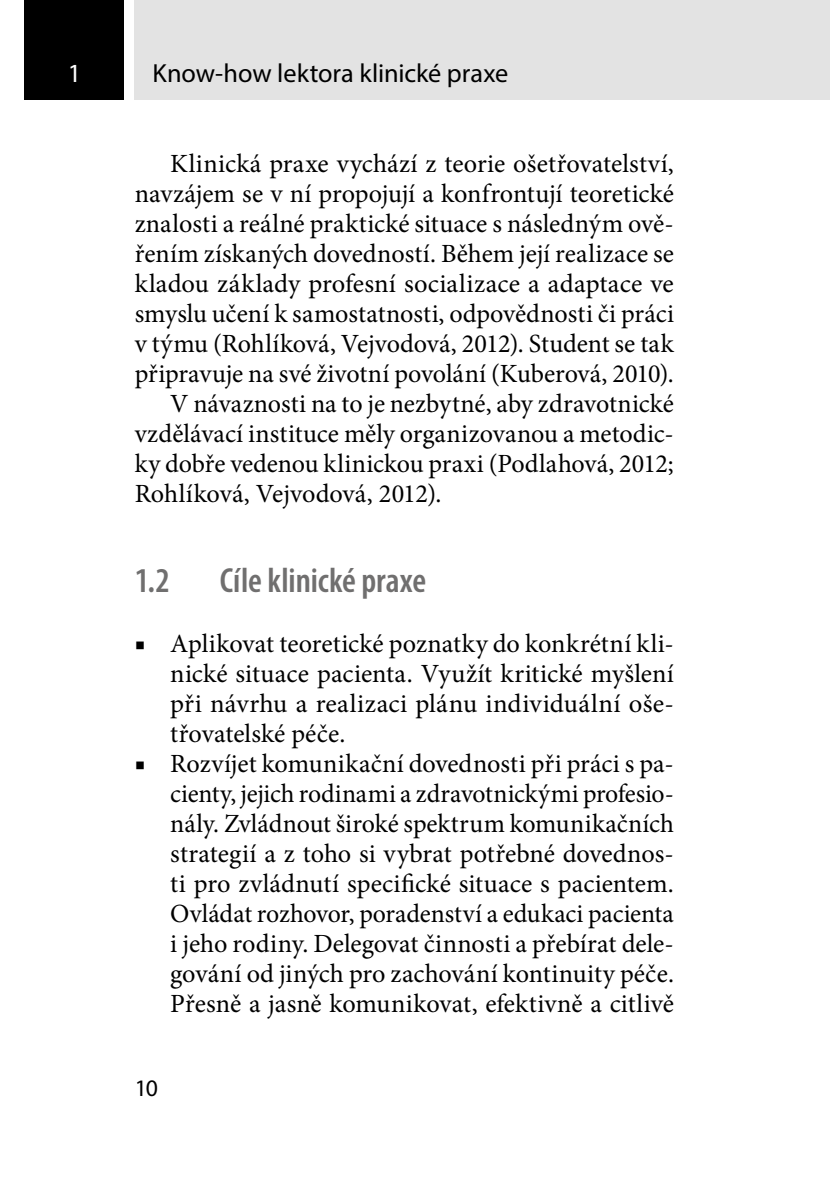
<style>
.page{position:relative;width:830px;height:1184px;background:#fff}
.page>*{position:absolute;margin:0;border:0;box-sizing:border-box;transform-origin:0 0}
._2_2_nadpis{font:600 condensed 35px "Myriad Pro";color:#706f6f}
.text{font:26.25px/30px "Minion Pro";color:#000;text-align:justify}
.t1{font:26.25px "Myriad Pro";color:#000}
.t2{font:26.25px "Myriad Pro";color:#fff}
.t3{font:23.75px "Myriad Pro";color:#000}
</style>
<div class="page">
<div style="left:135px;top:0;width:694px;height:99px;background:#e3e3e3"></div>
<div style="left:25px;top:0;width:99px;height:99px;background:#000"></div>
<p class="t2" style="left:68px;top:57px;width:15px">1</p>
<p class="t1" style="left:152px;top:57px;width:357px">Know-how lektora klinické praxe</p>
<p class="text" style="left:135px;top:148px;width:540px;text-indent:35px">Klinická praxe vychází z teorie ošetřovatelství, navzájem se v ní propojují a konfrontují teoretické znalosti a reálné praktické situace s následným ově&shy;řením získaných dovedností. Během její realizace se kladou základy profesní socializace a adaptace ve smyslu učení k samostatnosti, odpovědnosti či práci v týmu (Rohlíková, Vejvodová, 2012). Student se tak připravuje na své životní povolání (Kuberová, 2010).</p>
<p class="text" style="left:135px;top:388px;width:540px;text-indent:35px">V návaznosti na to je nezbytné, aby zdravotnické vzdělávací instituce měly organizovanou a metodic&shy;ky dobře vedenou klinickou praxi (Podlahová, 2012; Rohlíková, Vejvodová, 2012).</p>
<p class="_2_2_nadpis" style="left:135px;top:559px;width:36px">1.2</p>
<p class="_2_2_nadpis" style="left:220px;top:559px;width:208px">Cíle klinické praxe</p>
<p class="text" style="left:170px;top:628px;width:505px;text-indent:-35px">■ Aplikovat teoretické poznatky do konkrétní kli&shy;nické situace pacienta. Využít kritické myšlení při návrhu a realizaci plánu individuální oše&shy;třovatelské péče.</p>
<p class="text" style="left:170px;top:748px;width:505px;text-indent:-35px">■ Rozvíjet komunikační dovednosti při práci s pa&shy;cienty, jejich rodinami a zdravotnickými profesio&shy;nály. Zvládnout široké spektrum komunikačních strategií a z toho si vybrat potřebné dovednos&shy;ti pro zvládnutí specifické situace s pacientem.<br>Ovládat rozhovor, poradenství a edukaci pacienta i jeho rodiny. Delegovat činnosti a přebírat dele&shy;gování od jiných pro zachování kontinuity péče.<br>Přesně a jasně komunikovat, efektivně a citlivě</p>
<p class="t3" style="left:135px;top:1073px;width:25px">10</p>
</div>
